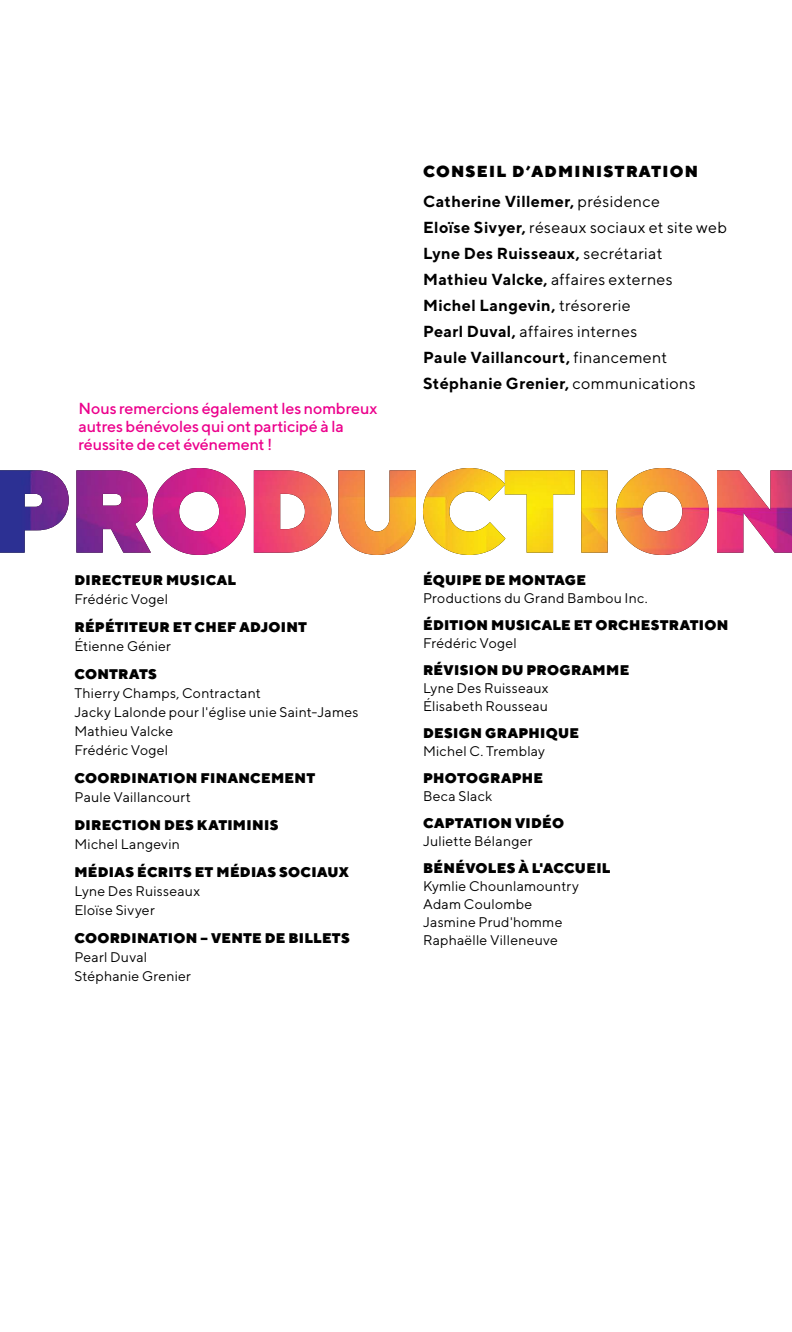
<style>
.page{position:relative;width:792px;height:1332px;background:#fff}
.page>*{position:absolute;margin:0;border:0;box-sizing:border-box;transform-origin:0 0}
.t1{font:700 16px "TT Norms";letter-spacing:.025em;color:#000}
.t2{font:16px "TT Norms";letter-spacing:.02em;color:#000}
.t3{font:500 16px/18px "TT Norms";letter-spacing:-.005em;color:#ec008c}
.t4{font:900 16px "TT Norms";letter-spacing:.08em;color:#000}
.t5{font:14px/18px "TT Norms";letter-spacing:.015em;color:#000}
.t6{font:900 14px/19px "TT Norms";letter-spacing:.025em;color:#000}
.s1{font-weight:400}
.s2{font-weight:700}
.s3{font-weight:900}
</style>
<div class="page">
<img style="left:0;top:468px;width:792px;height:87px">
<p class="t3" style="left:78px;top:399px;width:300px">Nous remercions également les nombreux autres bénévoles qui ont participé à la réussite de cet événement !</p>
<p class="t4" style="left:423px;top:161px;width:277px">CONSEIL D’ADMINISTRATION</p>
<p class="t1" style="left:423px;top:191px;width:238px">Catherine Villemer, <span class="s1">présidence</span></p>
<p class="t2" style="left:423px;top:217px;width:305px"><span class="s2">Eloïse Sivyer,</span> réseaux sociaux et site web</p>
<p class="t1" style="left:423px;top:243px;width:241px">Lyne Des Ruisseaux, <span class="s1">secrétariat</span></p>
<p class="t2" style="left:423px;top:269px;width:251px"><span class="s2">Mathieu Valcke,</span> affaires externes</p>
<p class="t1" style="left:423px;top:295px;width:209px">Michel Langevin, <span class="s1">trésorerie</span></p>
<p class="t2" style="left:423px;top:321px;width:216px"><span class="s2">Pearl Duval,</span> affaires internes</p>
<p class="t1" style="left:423px;top:347px;width:246px">Paule Vaillancourt, <span class="s1">financement</span></p>
<p class="t1" style="left:423px;top:373px;width:274px">Stéphanie Grenier, <span class="s1">communications</span></p>
<p class="t6" style="left:74px;top:571px;width:163px">DIRECTEUR MUSICAL<br><span class="s1">Frédéric Vogel</span></p>
<p class="t6" style="left:74px;top:618px;width:234px">RÉPÉTITEUR ET CHEF ADJOINT<br><span class="s1">Étienne Génier</span></p>
<p class="t5" style="left:74px;top:665px;width:286px;line-height:19px"><span class="s3">CONTRATS<br></span>Thierry Champs, Contractant<br>Jacky Lalonde pour l'église unie Saint-James<br>Mathieu Valcke<br>Frédéric Vogel</p>
<p class="t6" style="left:74px;top:768px;width:242px">COORDINATION FINANCEMENT<br><span class="s1">Paule Vaillancourt</span></p>
<p class="t6" style="left:74px;top:815px;width:206px">DIRECTION DES KATIMINIS<br><span class="s1">Michel Langevin</span></p>
<p class="t5" style="left:74px;top:862px;width:276px;line-height:19px"><span class="s3">MÉDIAS ÉCRITS ET MÉDIAS SOCIAUX<br></span>Lyne Des Ruisseaux<br>Eloïse Sivyer</p>
<p class="t6" style="left:74px;top:928px;width:277px">COORDINATION – VENTE DE BILLETS<br><span class="s1">Pearl Duval<br>Stéphanie Grenier</span></p>
<p class="t5" style="left:423px;top:571px;width:226px"><span class="s3">ÉQUIPE DE MONTAGE<br></span>Productions du Grand Bambou Inc.</p>
<p class="t6" style="left:423px;top:616px;width:307px;line-height:18px">ÉDITION MUSICALE ET ORCHESTRATION<br><span class="s1">Frédéric Vogel</span></p>
<p class="t5" style="left:423px;top:661px;width:208px"><span class="s3">RÉVISION DU PROGRAMME<br></span>Lyne Des Ruisseaux<br>Élisabeth Rousseau</p>
<p class="t5" style="left:423px;top:724px;width:157px"><span class="s3">DESIGN GRAPHIQUE<br></span>Michel C. Tremblay</p>
<p class="t6" style="left:423px;top:769px;width:122px;line-height:18px">PHOTOGRAPHE<br><span class="s1">Beca Slack</span></p>
<p class="t5" style="left:423px;top:814px;width:143px"><span class="s3">CAPTATION VIDÉO<br></span>Juliette Bélanger</p>
<p class="t5" style="left:423px;top:859px;width:189px"><span class="s3">BÉNÉVOLES À L'ACCUEIL<br></span>Kymlie Chounlamountry<br>Adam Coulombe<br>Jasmine Prud'homme<br>Raphaëlle Villeneuve</p>
</div>
